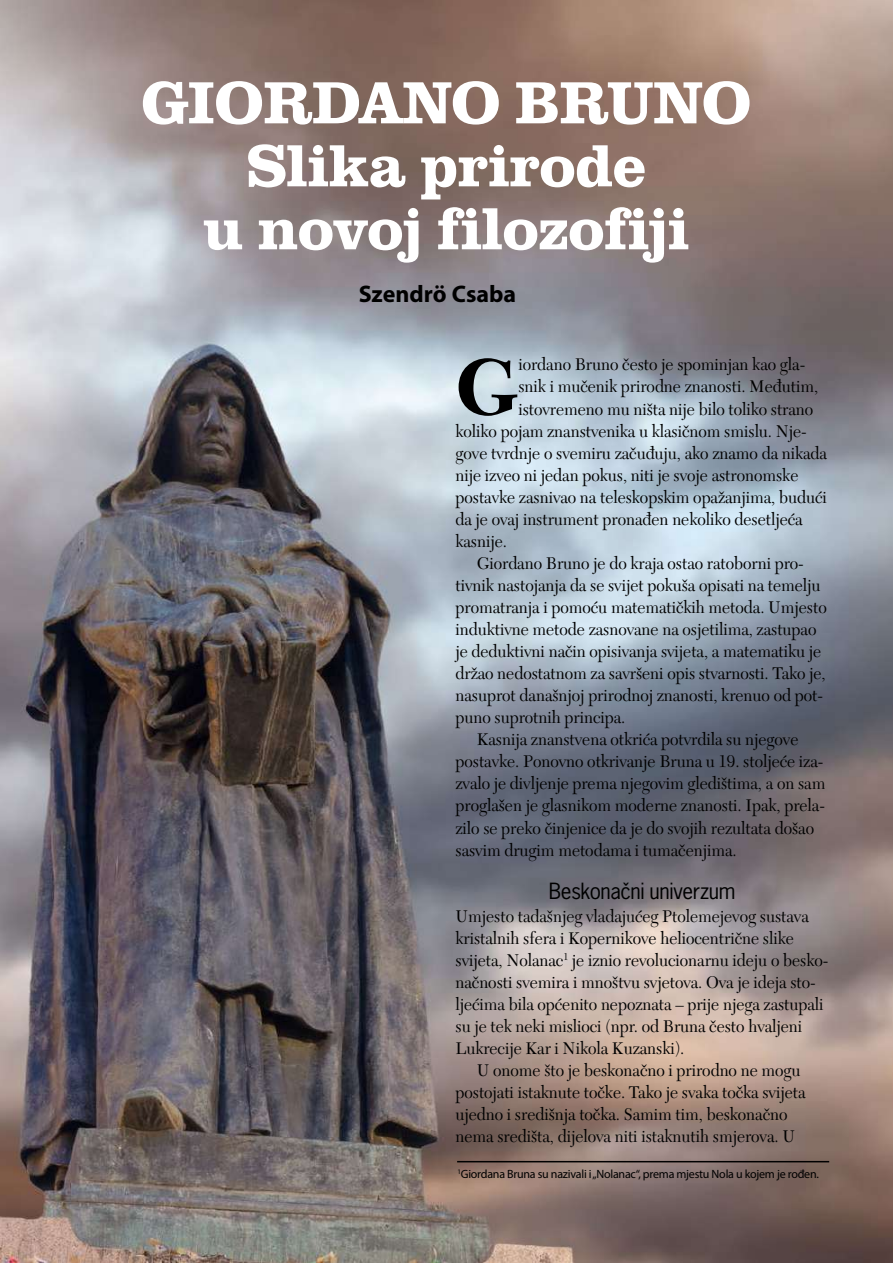
<style>
.page{position:relative;width:893px;height:1263px;background:#fff}
.page>*{position:absolute;margin:0;border:0;box-sizing:border-box;transform-origin:0 0}
.t1{font:700 83.55px "New Caledonia LT Std";color:#000;scale:.95 1}
.t2{font:700 61.5px/63px "URW Clarendon TOT";letter-spacing:-.01em;color:#fff;text-align:center}
.t3{font:700 24px "Myriad Pro";color:#000}
.t4{font:21px "News Gothic Std";letter-spacing:-.02em;color:#000}
.t5{font:17.7px "New Caledonia LT Std";color:#000;scale:.95 1}
.t6{font:12px "Myriad Pro";letter-spacing:-.02em;color:#000}
</style>
<div class="page">
<img style="left:0;top:0;width:893px;height:1263px">
<hr style="left:457px;top:1161px;width:372px;height:1px;background:#000">
<h2 class="t2" style="left:141px;top:72px;width:612px">GIORDANO BRUNO<br>Slika prirode<br>u novoj filozofiji</h2>
<h3 class="t3" style="left:359px;top:278px;width:159px">Szendrö Csaba</h3>
<h1 class="t1" style="left:455px;top:338px;width:68px">G</h1>
<p class="t5" style="left:518px;top:354px;width:303px">iordano Bruno često je spominjan kao gla-</p>
<p class="t5" style="left:518px;top:376px;width:317px">snik i mučenik prirodne znanosti. Međutim,</p>
<p class="t5" style="left:518px;top:398px;width:312px">istovremeno mu ništa nije bilo toliko strano</p>
<p class="t5" style="left:455px;top:420px;width:371px">koliko pojam znanstvenika u klasičnom smislu. Nje-</p>
<p class="t5" style="left:455px;top:442px;width:393px">gove tvrdnje o svemiru začuđuju, ako znamo da nikada</p>
<p class="t5" style="left:455px;top:464px;width:362px">nije izveo ni jedan pokus, niti je svoje astronomske</p>
<p class="t5" style="left:455px;top:487px;width:392px">postavke zasnivao na teleskopskim opažanjima, budući</p>
<p class="t5" style="left:455px;top:509px;width:367px">da je ovaj instrument pronađen nekoliko desetljeća</p>
<p class="t5" style="left:455px;top:531px;width:56px">kasnije.</p>
<p class="t5" style="left:477px;top:553px;width:346px">Giordano Bruno je do kraja ostao ratoborni pro-</p>
<p class="t5" style="left:455px;top:575px;width:386px">tivnik nastojanja da se svijet pokuša opisati na temelju</p>
<p class="t5" style="left:455px;top:597px;width:392px">promatranja i pomoću matematičkih metoda. Umjesto</p>
<p class="t5" style="left:455px;top:619px;width:381px">induktivne metode zasnovane na osjetilima, zastupao</p>
<p class="t5" style="left:455px;top:641px;width:387px">je deduktivni način opisivanja svijeta, a matematiku je</p>
<p class="t5" style="left:455px;top:663px;width:391px">držao nedostatnom za savršeni opis stvarnosti. Tako je,</p>
<p class="t5" style="left:455px;top:685px;width:388px">nasuprot današnjoj prirodnoj znanosti, krenuo od pot-</p>
<p class="t5" style="left:455px;top:707px;width:180px">puno suprotnih principa.</p>
<p class="t5" style="left:477px;top:729px;width:340px">Kasnija znanstvena otkrića potvrdila su njegove</p>
<p class="t5" style="left:455px;top:751px;width:389px">postavke. Ponovno otkrivanje Bruna u 19. stoljeće iza-</p>
<p class="t5" style="left:455px;top:773px;width:391px">zvalo je divljenje prema njegovim gledištima, a on sam</p>
<p class="t5" style="left:455px;top:795px;width:390px">proglašen je glasnikom moderne znanosti. Ipak, prela-</p>
<p class="t5" style="left:455px;top:817px;width:379px">zilo se preko činjenice da je do svojih rezultata došao</p>
<p class="t5" style="left:455px;top:839px;width:297px">sasvim drugim metodama i tumačenjima.</p>
<p class="t4" style="left:549px;top:877px;width:188px">Beskonačni univerzum</p>
<p class="t5" style="left:455px;top:905px;width:373px">Umjesto tadašnjeg vladajućeg Ptolemejevog sustava</p>
<p class="t5" style="left:455px;top:928px;width:358px">kristalnih sfera i Kopernikove heliocentrične slike</p>
<p class="t5" style="left:455px;top:950px;width:394px">svijeta, Nolanac<sup>1</sup> je iznio revolucionarnu ideju o besko-</p>
<p class="t5" style="left:455px;top:972px;width:381px">načnosti svemira i mnoštvu svjetova. Ova je ideja sto-</p>
<p class="t5" style="left:455px;top:994px;width:389px">ljećima bila općenito nepoznata – prije njega zastupali</p>
<p class="t5" style="left:455px;top:1016px;width:366px">su je tek neki mislioci (npr. od Bruna često hvaljeni</p>
<p class="t5" style="left:455px;top:1038px;width:243px">Lukrecije Kar i Nikola Kuzanski).</p>
<p class="t5" style="left:477px;top:1060px;width:342px">U onome što je beskonačno i prirodno ne mogu</p>
<p class="t5" style="left:455px;top:1082px;width:370px">postojati istaknute točke. Tako je svaka točka svijeta</p>
<p class="t5" style="left:455px;top:1104px;width:351px">ujedno i središnja točka. Samim tim, beskonačno</p>
<p class="t5" style="left:455px;top:1126px;width:359px">nema središta, dijelova niti istaknutih smjerova. U</p>
<p class="t6" style="left:457px;top:1167px;width:363px"><sup>1</sup>Giordana Bruna su nazivali i „Nolanac“, prema mjestu Nola u kojem je rođen.</p>
</div>
